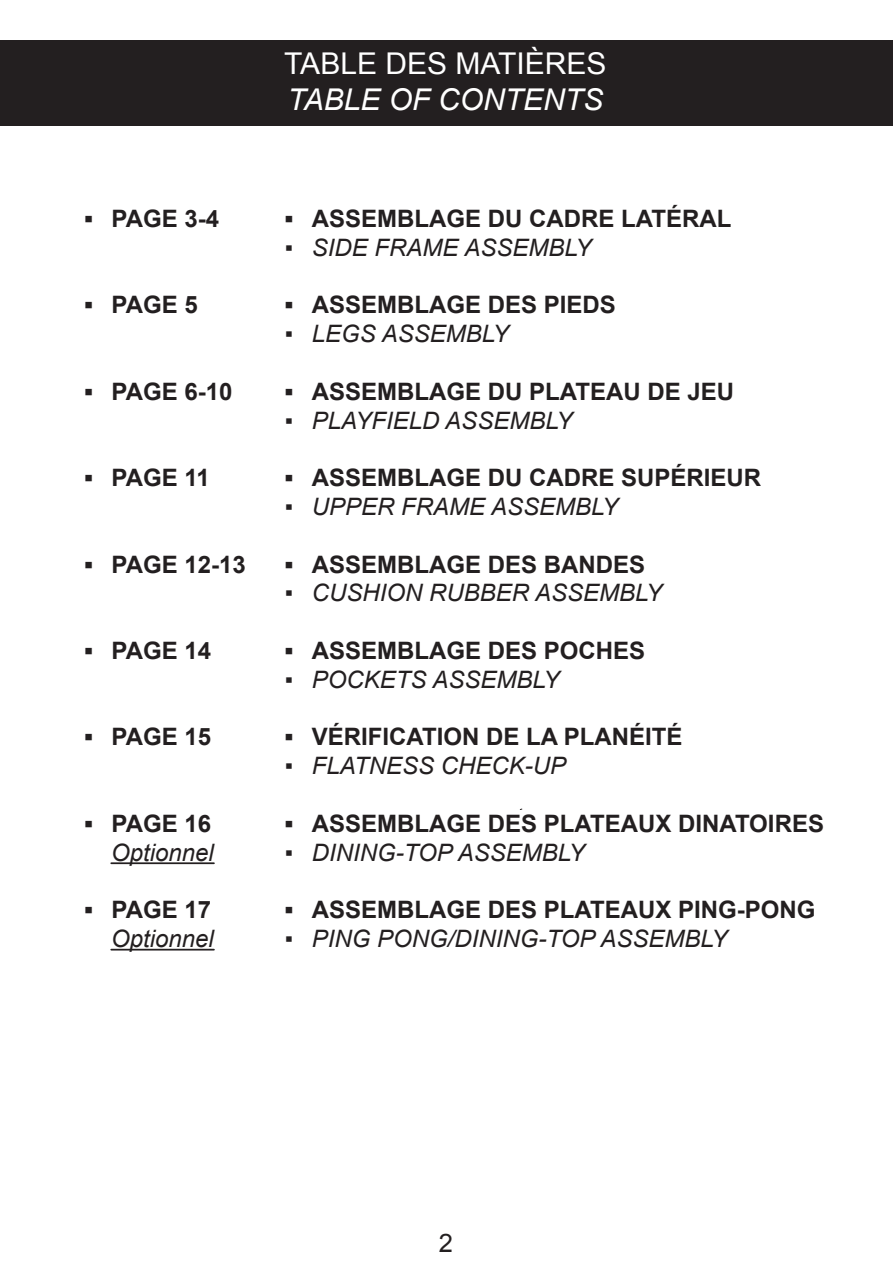
<style>
.page{position:relative;width:893px;height:1263px;background:#fff}
.page>*{position:absolute;margin:0;border:0;box-sizing:border-box;transform-origin:0 0}
.t1{font:30px "Arial";color:#fff}
.t2{font:italic 30px "Arial";color:#fff}
.t3{font:25.5px "Arial";color:#231f20}
.t4{font:700 24px "Arial";color:#231f20}
.t5{font:italic 24px "Arial";color:#231f20}
</style>
<div class="page">
<div style="left:0;top:40px;width:893px;height:86px;background:#231f20"></div>
<hr style="left:111px;top:862px;width:103px;height:2px;background:#231f20">
<hr style="left:111px;top:949px;width:103px;height:1px;background:#231f20">
<p class="t4" style="left:85px;top:203px;width:136px">▪ PAGE 3-4</p>
<p class="t4" style="left:85px;top:289px;width:115px">▪ PAGE 5</p>
<p class="t4" style="left:85px;top:376px;width:149px">▪ PAGE 6-10</p>
<p class="t4" style="left:85px;top:462px;width:127px">▪ PAGE 11</p>
<p class="t4" style="left:85px;top:548px;width:163px">▪ PAGE 12-13</p>
<p class="t4" style="left:85px;top:635px;width:128px">▪ PAGE 14</p>
<p class="t4" style="left:85px;top:721px;width:128px">▪ PAGE 15</p>
<p class="t4" style="left:85px;top:808px;width:128px">▪ PAGE 16</p>
<p class="t5" style="left:111px;top:837px;width:104px">Optionnel</p>
<p class="t4" style="left:85px;top:894px;width:128px">▪ PAGE 17</p>
<p class="t5" style="left:111px;top:923px;width:104px">Optionnel</p>
<p class="t1" style="left:284px;top:44px;width:324px">TABLE DES MATIÈRES</p>
<p class="t2" style="left:288px;top:80px;width:317px">TABLE OF CONTENTS</p>
<p class="t4" style="left:285px;top:203px;width:448px">▪ ASSEMBLAGE DU CADRE LATÉRAL</p>
<p class="t5" style="left:285px;top:232px;width:308px">▪ SIDE FRAME ASSEMBLY</p>
<p class="t4" style="left:285px;top:289px;width:333px">▪ ASSEMBLAGE DES PIEDS</p>
<p class="t5" style="left:285px;top:318px;width:225px">▪ LEGS ASSEMBLY</p>
<p class="t4" style="left:285px;top:376px;width:451px">▪ ASSEMBLAGE DU PLATEAU DE JEU</p>
<p class="t5" style="left:285px;top:405px;width:289px">▪ PLAYFIELD ASSEMBLY</p>
<p class="t4" style="left:285px;top:462px;width:478px">▪ ASSEMBLAGE DU CADRE SUPÉRIEUR</p>
<p class="t5" style="left:285px;top:491px;width:335px">▪ UPPER FRAME ASSEMBLY</p>
<p class="t4" style="left:285px;top:548px;width:362px">▪ ASSEMBLAGE DES BANDES</p>
<p class="t5" style="left:285px;top:577px;width:379px">▪ CUSHION RUBBER ASSEMBLY</p>
<p class="t4" style="left:285px;top:635px;width:362px">▪ ASSEMBLAGE DES POCHES</p>
<p class="t5" style="left:285px;top:664px;width:276px">▪ POCKETS ASSEMBLY</p>
<p class="t4" style="left:285px;top:721px;width:399px">▪ VÉRIFICATION DE LA PLANÉITÉ</p>
<p class="t5" style="left:285px;top:750px;width:283px">▪ FLATNESS CHECK-UP</p>
<p class="t4" style="left:285px;top:808px;width:541px">▪ ASSEMBLAGE DES PLATEAUX DINATOIRES</p>
<p class="t5" style="left:285px;top:837px;width:301px">▪ DINING-TOP ASSEMBLY</p>
<p class="t4" style="left:285px;top:894px;width:532px">▪ ASSEMBLAGE DES PLATEAUX PING-PONG</p>
<p class="t5" style="left:285px;top:923px;width:444px">▪ PING PONG/DINING-TOP ASSEMBLY</p>
<p class="t3" style="left:439px;top:1226px;width:16px">2</p>
</div>
